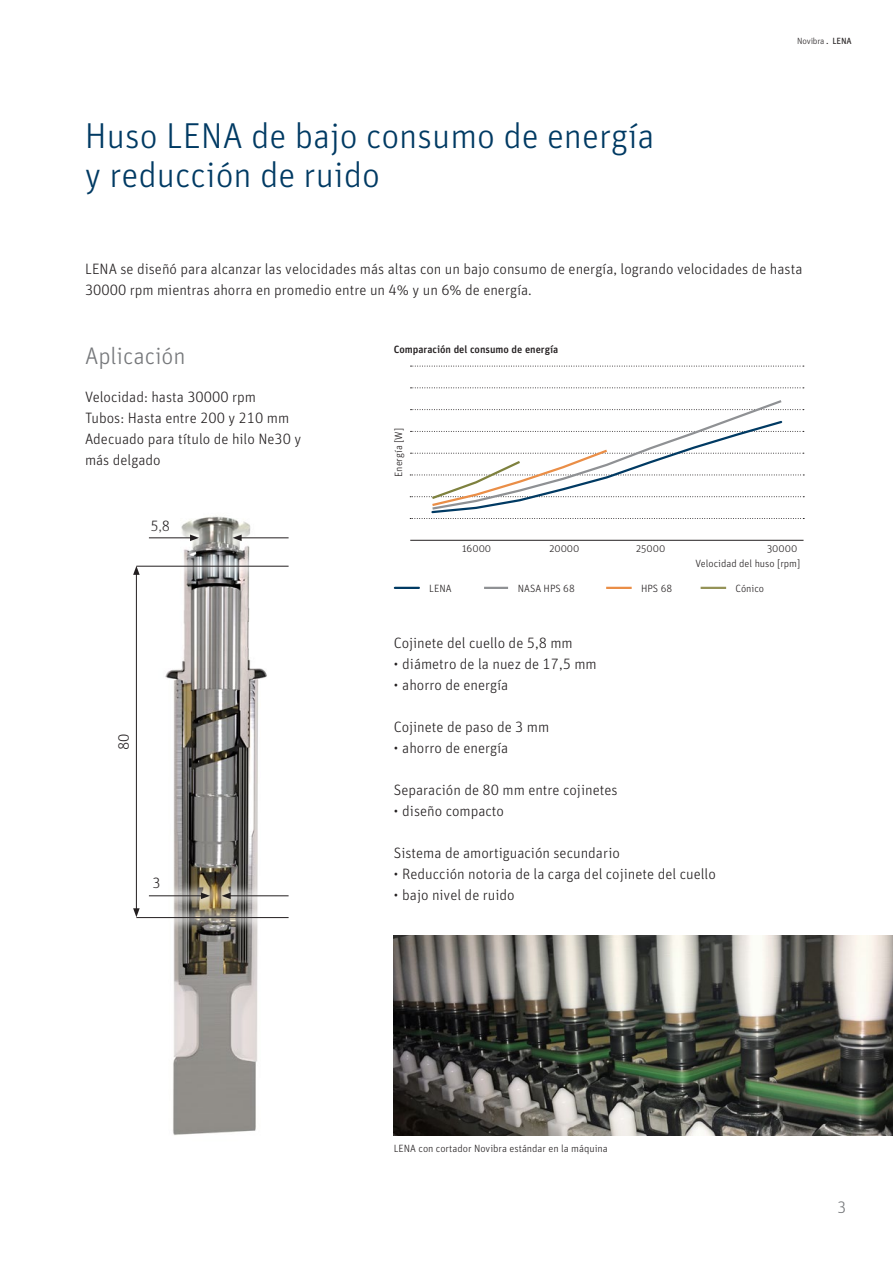
<style>
.page{position:relative;width:893px;height:1263px;background:#fff}
.page>*{position:absolute;margin:0;border:0;box-sizing:border-box;transform-origin:0 0}
.t1{font:300 36px/39px "Unit Pro";color:#003a63}
.t2{font:300 24px "Unit Pro";color:#76787b}
.t3{font:300 16.5px "Unit Pro";color:#76787b}
.t4{font:300 15px/21px "Unit Pro";color:#231f20}
.t5{font:300 10.5px/15px "Unit Pro";color:#231f20;text-align:right}
.t6{font:500 10.5px "Unit Pro";color:#231f20}
.t7{font:300 9px "Unit Pro";letter-spacing:-.02em;color:#231f20}
.s1{font-weight:400}
</style>
<div class="page">
<svg style="left:410px;top:387px;width:394px;height:1px"></svg>
<svg style="left:410px;top:366px;width:394px;height:1px"></svg>
<hr style="left:701px;top:587px;width:25px;height:2px;background:#959358">
<hr style="left:484px;top:587px;width:24px;height:2px;background:#8f9194">
<hr style="left:410px;top:540px;width:393px;height:1px;background:#231f20">
<hr style="left:395px;top:587px;width:24px;height:2px;background:#003a63">
<hr style="left:606px;top:587px;width:26px;height:2px;background:#ea8e47">
<svg style="left:410px;top:400px;width:394px;height:119px"></svg>
<img style="left:165px;top:516px;width:102px;height:619px">
<div style="left:123px;top:904px;width:179px;height:27px;background:#fff;opacity:.75"></div>
<hr style="left:136px;top:917px;width:153px;height:1px;background:#231f20">
<img style="left:394px;top:935px;width:499px;height:200px">
<div style="left:123px;top:552px;width:179px;height:28px;background:#fff;opacity:.75"></div>
<hr style="left:136px;top:566px;width:153px;height:1px;background:#231f20">
<div style="left:136px;top:879px;width:87px;height:33px;background:#fff;opacity:.75"></div>
<hr style="left:149px;top:895px;width:54px;height:1px;background:#231f20">
<svg style="left:201px;top:892px;width:8px;height:7px"></svg>
<div style="left:136px;top:522px;width:76px;height:32px;background:#fff;opacity:.75"></div>
<hr style="left:149px;top:538px;width:43px;height:1px;background:#231f20">
<svg style="left:190px;top:535px;width:9px;height:6px"></svg>
<div style="left:209px;top:879px;width:93px;height:33px;background:#fff;opacity:.75"></div>
<hr style="left:228px;top:895px;width:61px;height:1px;background:#231f20">
<svg style="left:222px;top:892px;width:9px;height:7px"></svg>
<div style="left:220px;top:521px;width:82px;height:33px;background:#fff;opacity:.75"></div>
<hr style="left:239px;top:538px;width:50px;height:1px;background:#231f20">
<svg style="left:233px;top:535px;width:9px;height:6px"></svg>
<hr style="left:136px;top:572px;width:1px;height:339px;background:#231f20">
<svg style="left:133px;top:908px;width:7px;height:9px"></svg>
<svg style="left:133px;top:566px;width:7px;height:9px"></svg>
<h1 class="t1" style="left:85px;top:114px;width:571px">Huso LENA de bajo consumo de energía y reducción de ruido</h1>
<p class="t7" style="left:797px;top:34px;width:56px">Novibra <span class="s1">. LENA</span></p>
<p class="t4" style="left:85px;top:258px;width:719px">LENA se diseñó para alcanzar las velocidades más altas con un bajo consumo de energía, logrando velocidades de hasta<br>30000 rpm mientras ahorra en promedio entre un 4% y un 6% de energía.</p>
<h2 class="t2" style="left:85px;top:339px;width:102px">Aplicación</h2>
<p class="t4" style="left:85px;top:385px;width:218px">Velocidad: hasta 30000 rpm<br>Tubos: Hasta entre 200 y 210 mm<br>Adecuado para título de hilo Ne30 y más delgado</p>
<p class="t4" style="left:150px;top:515px;width:21px">5,8</p>
<p class="t4" style="left:112px;top:750px;width:18px;rotate:-90deg">80</p>
<p class="t4" style="left:152px;top:872px;width:10px">3</p>
<p class="t6" style="left:394px;top:341px;width:166px">Comparación del consumo de energía</p>
<p class="t5" style="left:390px;top:477px;width:51px;rotate:-90deg">Energía [W]</p>
<p class="t5" style="left:462px;top:540px;width:31px">16000</p>
<p class="t5" style="left:549px;top:540px;width:32px">20000</p>
<p class="t5" style="left:636px;top:540px;width:31px">25000</p>
<p class="t5" style="left:696px;top:540px;width:106px">30000<br>Velocidad del huso [rpm]</p>
<p class="t5" style="left:429px;top:580px;width:24px">LENA</p>
<p class="t5" style="left:518px;top:580px;width:59px">NASA HPS 68</p>
<p class="t5" style="left:641px;top:580px;width:33px">HPS 68</p>
<p class="t5" style="left:735px;top:580px;width:30px">Cónico</p>
<p class="t4" style="left:394px;top:631px;width:180px">Cojinete del cuello de 5,8 mm</p>
<p class="t4" style="left:394px;top:652px;width:205px">• diámetro de la nuez de 17,5 mm</p>
<p class="t4" style="left:394px;top:673px;width:116px">• ahorro de energía</p>
<p class="t4" style="left:394px;top:715px;width:157px">Cojinete de paso de 3 mm</p>
<p class="t4" style="left:394px;top:736px;width:116px">• ahorro de energía</p>
<p class="t4" style="left:394px;top:778px;width:225px">Separación de 80 mm entre cojinetes</p>
<p class="t4" style="left:394px;top:799px;width:112px">• diseño compacto</p>
<p class="t4" style="left:394px;top:841px;width:228px">Sistema de amortiguación secundario</p>
<p class="t4" style="left:394px;top:862px;width:324px">• Reducción notoria de la carga del cojinete del cuello</p>
<p class="t4" style="left:394px;top:883px;width:122px">• bajo nivel de ruido</p>
<p class="t5" style="left:394px;top:1141px;width:216px">LENA con cortador Novibra estándar en la máquina</p>
<p class="t3" style="left:838px;top:1195px;width:10px">3</p>
</div>
